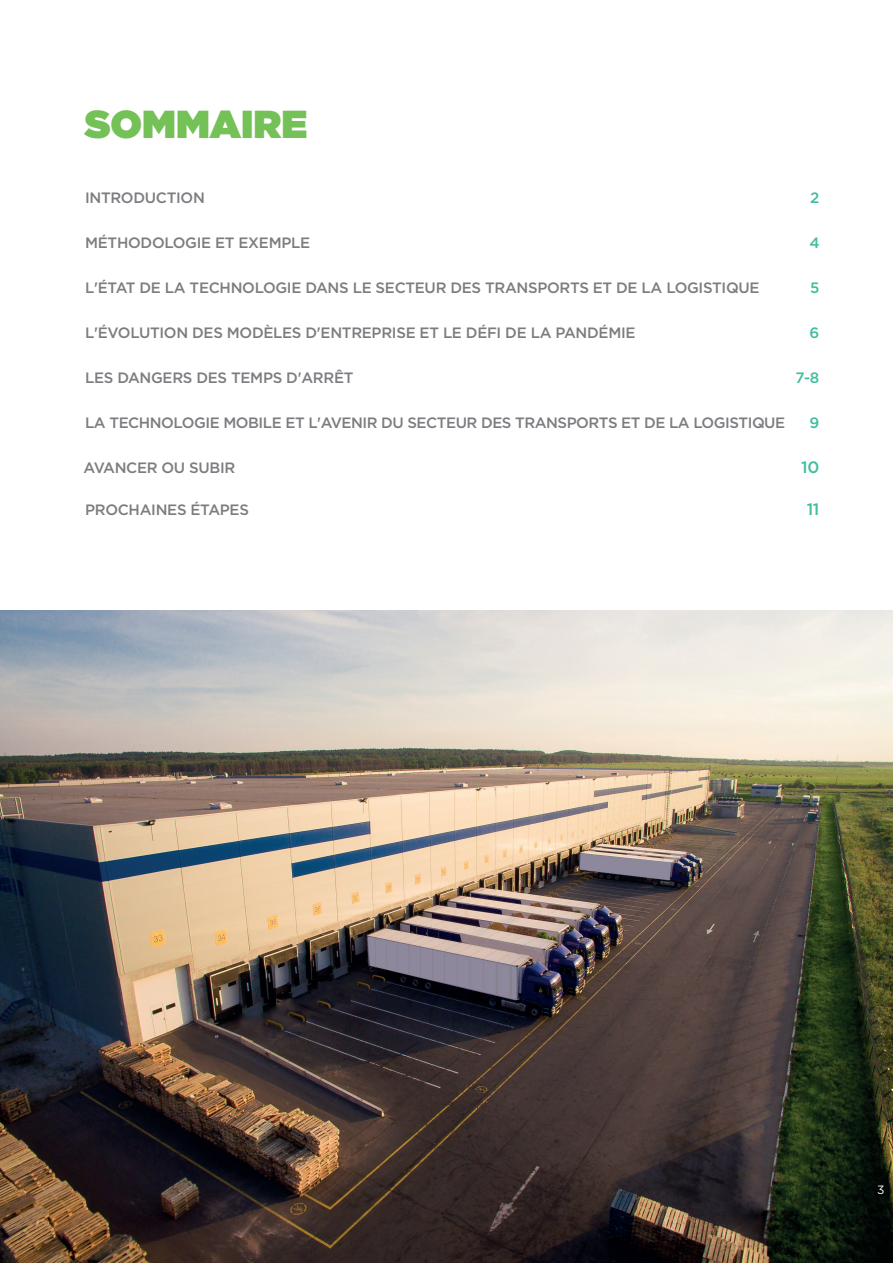
<style>
.page{position:relative;width:893px;height:1263px;background:#fff}
.page>*{position:absolute;margin:0;border:0;box-sizing:border-box;transform-origin:0 0}
.t1{font:900 39px "Gotham";color:#74c157}
.t2{font:500 16.5px "Gotham";color:#3fbea0}
.t3{font:500 15px "Gotham";letter-spacing:-.02em;color:#7c7c81}
.t4{font:500 15px "Gotham";color:#3fbea0}
.t5{font:12px "Gotham";color:#fff}
</style>
<div class="page">
<img style="left:0;top:610px;width:893px;height:653px">
<p class="t1" style="left:85px;top:96px;width:224px">SOMMAIRE</p>
<p class="t3" style="left:85px;top:188px;width:121px">INTRODUCTION</p>
<p class="t4" style="left:810px;top:188px;width:11px">2</p>
<p class="t3" style="left:85px;top:233px;width:226px">MÉTHODOLOGIE ET EXEMPLE</p>
<p class="t4" style="left:809px;top:233px;width:12px">4</p>
<p class="t3" style="left:85px;top:278px;width:676px">L'ÉTAT DE LA TECHNOLOGIE DANS LE SECTEUR DES TRANSPORTS ET DE LA LOGISTIQUE</p>
<p class="t4" style="left:810px;top:278px;width:11px">5</p>
<p class="t3" style="left:85px;top:323px;width:552px">L'ÉVOLUTION DES MODÈLES D'ENTREPRISE ET LE DÉFI DE LA PANDÉMIE</p>
<p class="t4" style="left:810px;top:323px;width:11px">6</p>
<p class="t3" style="left:85px;top:368px;width:270px">LES DANGERS DES TEMPS D'ARRÊT</p>
<p class="t4" style="left:796px;top:368px;width:25px">7-8</p>
<p class="t3" style="left:85px;top:413px;width:702px">LA TECHNOLOGIE MOBILE ET L'AVENIR DU SECTEUR DES TRANSPORTS ET DE LA LOGISTIQUE</p>
<p class="t4" style="left:809px;top:413px;width:11px">9</p>
<p class="t3" style="left:84px;top:458px;width:153px">AVANCER OU SUBIR</p>
<p class="t2" style="left:801px;top:457px;width:20px">10</p>
<p class="t3" style="left:85px;top:500px;width:165px">PROCHAINES ÉTAPES</p>
<p class="t2" style="left:807px;top:499px;width:14px">11</p>
<p class="t5" style="left:877px;top:1182px;width:9px">3</p>
</div>
